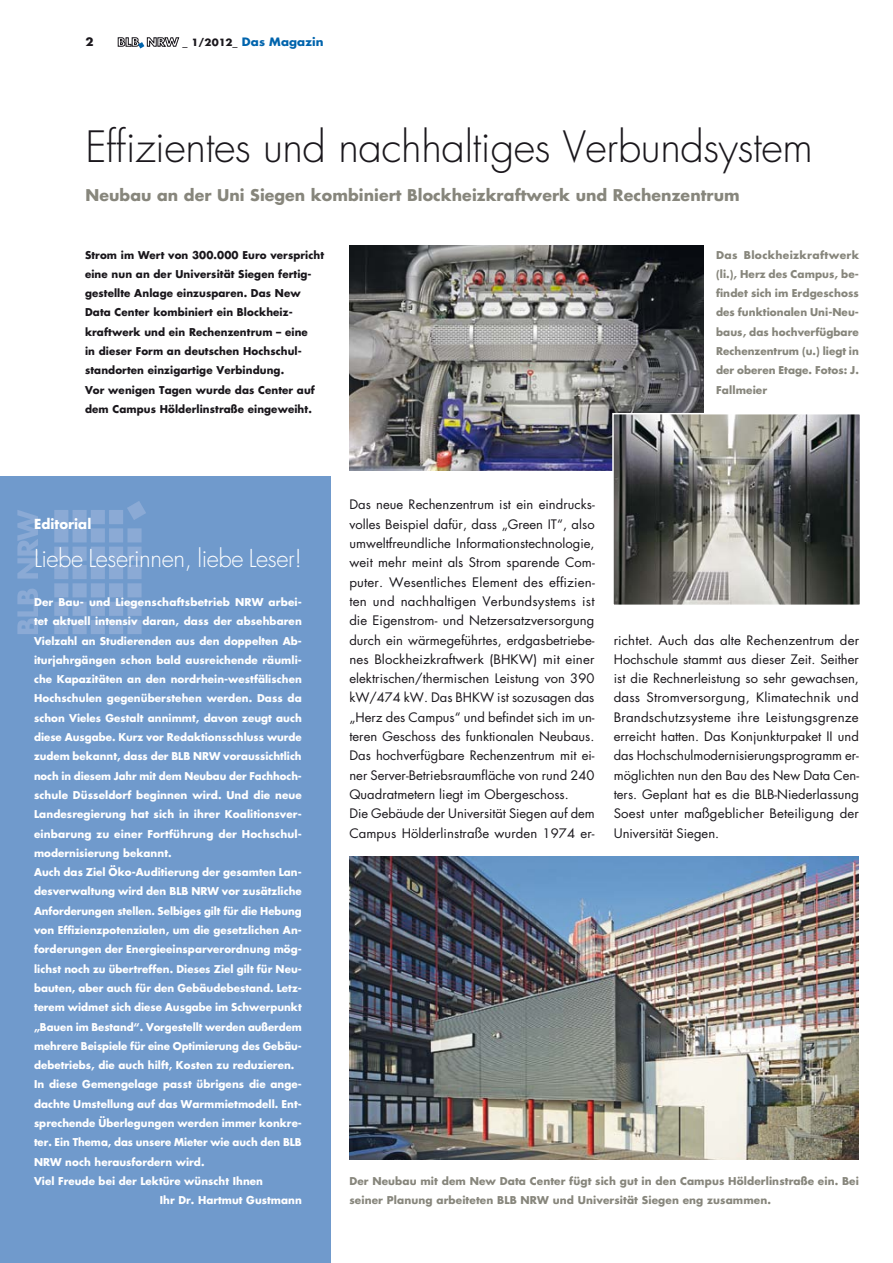
<style>
.page{position:relative;width:893px;height:1263px;background:#fff}
.page>*{position:absolute;margin:0;border:0;box-sizing:border-box;transform-origin:0 0}
.t1{font:300 42px "Futura";letter-spacing:-.01em;color:#1a171c}
.t2{font:300 24px "Futura";letter-spacing:-.015em;color:#fff}
.t3{font:700 15.75px "Futura";letter-spacing:.005em;color:#87867c}
.t4{font:700 13.5px "Futura";letter-spacing:.005em;color:#fff}
.t5{font:12.75px/19.4px "Futura";color:#1a171c}
.t6{font:12.75px/19.4px "Futura";color:#1a171c;text-align:justify;scale:1.04 1}
.t7{font:700 11.25px "Futura";letter-spacing:.01em;color:#0064ad;scale:1.05 1}
.t8{font:700 11.25px "Futura";color:#1a171c;scale:1.05 1}
.t9{font:700 10.5px "Futura";letter-spacing:.005em;color:#fff}
.t10{font:700 10.5px/19.4px "Futura";letter-spacing:.01em;color:#1a171c}
.t11{font:700 10.5px/19.4px "Futura";letter-spacing:.01em;color:#87867c;text-align:justify}
.t12{font:700 10.5px "Futura";letter-spacing:.005em;color:#fff;scale:.96 1}
.s1{font-size:9.75px;color:#1a171c}
</style>
<div class="page">
<img style="left:349px;top:857px;width:510px;height:302px">
<img style="left:349px;top:245px;width:354px;height:226px">
<img style="left:615px;top:416px;width:243px;height:187px">
<div style="left:612px;top:413px;width:249px;height:193px;border:2px solid #fff"></div>
<svg style="left:118px;top:37px;width:61px;height:11px"></svg>
<div style="left:0;top:477px;width:330px;height:786px;background:#709acc"></div>
<img style="left:17px;top:501px;width:129px;height:133px">
<p class="t8" style="left:86px;top:34px;width:9px">2</p>
<p class="t7" style="left:183px;top:34px;width:136px"><span class="s1">_ 1/2012_</span> Das Magazin</p>
<h1 class="t1" style="left:85px;top:120px;width:729px">Effizientes und nachhaltiges Verbundsystem</h1>
<h3 class="t3" style="left:85px;top:184px;width:656px">Neubau an der Uni Siegen kombiniert Blockheizkraftwerk und Rechenzentrum</h3>
<p class="t10" style="left:85px;top:245px;width:241px">Strom im Wert von 300.000 Euro verspricht eine nun an der Universität Siegen fertig&shy;gestellte Anlage einzusparen. Das New Data Center kombiniert ein Blockheiz&shy;kraftwerk und ein Rechenzentrum – eine<br>in dieser Form an deutschen Hochschul&shy;standorten einzigartige Verbindung.<br>Vor wenigen Tagen wurde das Center auf dem Campus Hölderlinstraße eingeweiht.</p>
<p class="t11" style="left:716px;top:245px;width:144px">Das Blockheizkraftwerk (li.), Herz des Campus, be&shy;findet sich im Erdgeschoss des funktionalen Uni-Neu&shy;baus, das hochverfügbare Rechenzentrum (u.) liegt in der oberen Etage. Fotos: J.<br>Fallmeier</p>
<p class="t4" style="left:34px;top:514px;width:59px">Editorial</p>
<h2 class="t2" style="left:34px;top:543px;width:269px">Liebe Leserinnen, liebe Leser!</h2>
<p class="t9" style="left:34px;top:595px;width:269px">Der Bau- und Liegenschaftsbetrieb NRW arbei-</p>
<p class="t9" style="left:34px;top:614px;width:269px">tet aktuell intensiv daran, dass der absehbaren</p>
<p class="t9" style="left:34px;top:633px;width:269px">Vielzahl an Studierenden aus den doppelten Ab-</p>
<p class="t9" style="left:34px;top:653px;width:269px">iturjahrgängen schon bald ausreichende räumli-</p>
<p class="t9" style="left:34px;top:672px;width:269px">che Kapazitäten an den nordrhein-westfälischen</p>
<p class="t9" style="left:34px;top:691px;width:269px">Hochschulen gegenüberstehen werden. Dass da</p>
<p class="t9" style="left:34px;top:710px;width:269px">schon Vieles Gestalt annimmt, davon zeugt auch</p>
<p class="t9" style="left:34px;top:730px;width:269px">diese Ausgabe. Kurz vor Redaktionsschluss wurde</p>
<p class="t9" style="left:34px;top:749px;width:269px">zudem bekannt, dass der BLB NRW voraussichtlich</p>
<p class="t12" style="left:34px;top:768px;width:281px">noch in diesem Jahr mit dem Neubau der Fachhoch-</p>
<p class="t9" style="left:34px;top:788px;width:269px">schule Düsseldorf beginnen wird. Und die neue</p>
<p class="t9" style="left:34px;top:807px;width:269px">Landesregierung hat sich in ihrer Koalitionsver-</p>
<p class="t9" style="left:34px;top:826px;width:269px">einbarung zu einer Fortführung der Hochschul-</p>
<p class="t9" style="left:34px;top:846px;width:139px">modernisierung bekannt.</p>
<p class="t9" style="left:34px;top:865px;width:269px">Auch das Ziel Öko-Auditierung der gesamten Lan-</p>
<p class="t9" style="left:34px;top:884px;width:269px">desverwaltung wird den BLB NRW vor zusätzliche</p>
<p class="t9" style="left:34px;top:903px;width:269px">Anforderungen stellen. Selbiges gilt für die Hebung</p>
<p class="t9" style="left:34px;top:923px;width:269px">von Effizienzpotenzialen, um die gesetzlichen An-</p>
<p class="t9" style="left:34px;top:942px;width:269px">forderungen der Energieeinsparverordnung mög-</p>
<p class="t9" style="left:34px;top:961px;width:269px">lichst noch zu übertreffen. Dieses Ziel gilt für Neu-</p>
<p class="t9" style="left:34px;top:981px;width:269px">bauten, aber auch für den Gebäudebestand. Letz-</p>
<p class="t9" style="left:34px;top:1000px;width:269px">terem widmet sich diese Ausgabe im Schwerpunkt</p>
<p class="t12" style="left:34px;top:1019px;width:280px">„Bauen im Bestand“. Vorgestellt werden außerdem</p>
<p class="t9" style="left:34px;top:1038px;width:269px">mehrere Beispiele für eine Optimierung des Gebäu-</p>
<p class="t9" style="left:34px;top:1058px;width:262px">debetriebs, die auch hilft, Kosten zu reduzieren.</p>
<p class="t9" style="left:34px;top:1077px;width:269px">In diese Gemengelage passt übrigens die ange-</p>
<p class="t9" style="left:34px;top:1096px;width:269px">dachte Umstellung auf das Warmmietmodell. Ent-</p>
<p class="t9" style="left:34px;top:1116px;width:269px">sprechende Überlegungen werden immer konkre-</p>
<p class="t9" style="left:34px;top:1135px;width:269px">ter. Ein Thema, das unsere Mieter wie auch den BLB</p>
<p class="t9" style="left:34px;top:1154px;width:172px">NRW noch herausfordern wird.</p>
<p class="t9" style="left:34px;top:1174px;width:230px">Viel Freude bei der Lektüre wünscht Ihnen</p>
<p class="t9" style="left:160px;top:1193px;width:144px">Ihr Dr. Hartmut Gustmann</p>
<p class="t5" style="left:349px;top:495px;width:247px">Das neue Rechenzentrum ist ein eindrucks&shy;volles Beispiel dafür, dass „Green IT“, also umweltfreundliche Informationstechnologie, weit mehr meint als Strom sparende Com&shy;puter. Wesentliches Element des effizien&shy;ten und nachhaltigen Verbundsystems ist die Eigenstrom- und Netzersatzversorgung durch ein wärmegeführtes, erdgasbetriebe&shy;nes Blockheizkraftwerk (BHKW) mit einer elektrischen/thermischen Leistung von 390 kW/474 kW. Das BHKW ist sozusagen das „Herz des Campus“ und befindet sich im un&shy;teren Geschoss des funktionalen Neubaus.<br>Das hochverfügbare Rechenzentrum mit ei&shy;ner Server-Betriebsraumfläche von rund 240<br>Quadratmetern liegt im Obergeschoss.<br>Die Gebäude der Universität Siegen auf dem Campus Hölderlinstraße wurden 1974 er-</p>
<p class="t6" style="left:614px;top:630px;width:237px">richtet. Auch das alte Rechenzentrum der Hochschule stammt aus dieser Zeit. Seither ist die Rechnerleistung so sehr gewachsen, dass Stromversorgung, Klimatechnik und Brandschutzsysteme ihre Leistungsgrenze erreicht hatten. Das Konjunkturpaket II und das Hochschulmodernisierungsprogramm er&shy;möglichten nun den Bau des New Data Cen&shy;ters. Geplant hat es die BLB-Niederlassung Soest unter maßgeblicher Beteiligung der Universität Siegen.</p>
<p class="t11" style="left:349px;top:1171px;width:511px">Der Neubau mit dem New Data Center fügt sich gut in den Campus Hölderlinstraße ein. Bei seiner Planung arbeiteten BLB NRW und Universität Siegen eng zusammen.</p>
</div>
